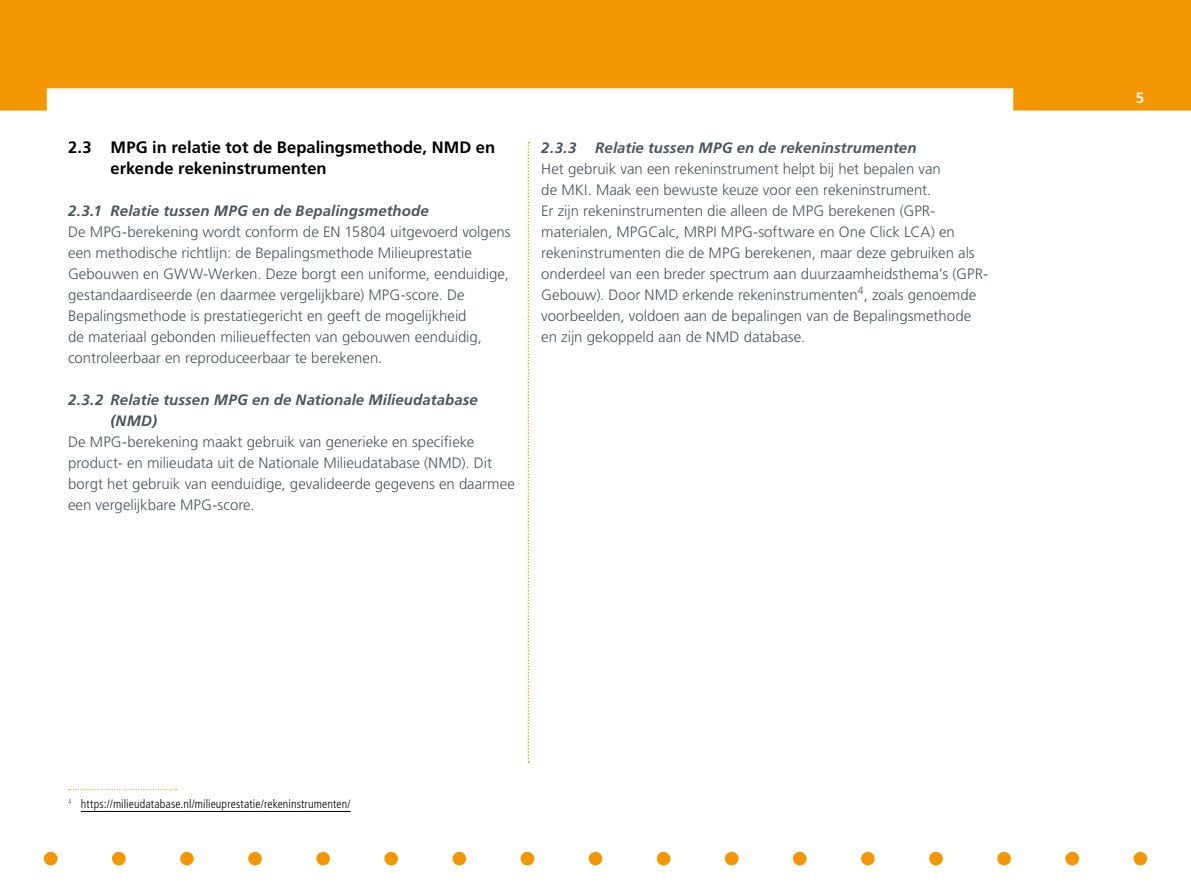
<style>
.page{position:relative;width:1191px;height:893px;background:#fff}
.page>*{position:absolute;margin:0;border:0;box-sizing:border-box;transform-origin:0 0}
.H3_P_HR_Tussenkop_me{font:700 16.5px/21px "Frutiger LT Std";color:#000}
.P_Broodtekst{font:300 15px/21px "Frutiger LT Std";color:#4c565c}
.H4_Tussenkop_cursief{font:italic 700 15px/21px "Frutiger LT Std";letter-spacing:.005em;color:#4c565c}
.P_Broodtekst-2{font:italic 700 15px "Frutiger LT Std";letter-spacing:.005em;color:#4c565c}
.t1{font:700 15px "Frutiger LT Std";color:#fff}
.voetnoot{font:300 condensed 12px "Frutiger LT Std";letter-spacing:.01em;color:#000}
</style>
<div class="page">
<svg style="left:0;top:0;width:1191px;height:111px;fill:#f49600"></svg>
<div style="left:44px;top:852px;width:13px;height:13px;background:#f49600;border-radius:50%"></div>
<div style="left:112px;top:852px;width:14px;height:13px;background:#f49600;border-radius:50%"></div>
<div style="left:180px;top:852px;width:14px;height:13px;background:#f49600;border-radius:50%"></div>
<div style="left:248px;top:852px;width:14px;height:13px;background:#f49600;border-radius:50%"></div>
<div style="left:316px;top:852px;width:14px;height:13px;background:#f49600;border-radius:50%"></div>
<div style="left:384px;top:852px;width:14px;height:13px;background:#f49600;border-radius:50%"></div>
<div style="left:452px;top:852px;width:14px;height:13px;background:#f49600;border-radius:50%"></div>
<div style="left:520px;top:852px;width:14px;height:13px;background:#f49600;border-radius:50%"></div>
<div style="left:588px;top:852px;width:14px;height:13px;background:#f49600;border-radius:50%"></div>
<div style="left:657px;top:852px;width:13px;height:13px;background:#f49600;border-radius:50%"></div>
<div style="left:725px;top:852px;width:13px;height:13px;background:#f49600;border-radius:50%"></div>
<div style="left:793px;top:852px;width:13px;height:13px;background:#f49600;border-radius:50%"></div>
<div style="left:861px;top:852px;width:13px;height:13px;background:#f49600;border-radius:50%"></div>
<div style="left:929px;top:852px;width:13px;height:13px;background:#f49600;border-radius:50%"></div>
<div style="left:997px;top:852px;width:14px;height:13px;background:#f49600;border-radius:50%"></div>
<div style="left:1065px;top:852px;width:14px;height:13px;background:#f49600;border-radius:50%"></div>
<div style="left:1133px;top:852px;width:14px;height:13px;background:#f49600;border-radius:50%"></div>
<svg style="left:527px;top:142px;width:2px;height:621px"></svg>
<svg style="left:69px;top:789px;width:107px;height:1px"></svg>
<hr style="left:81px;top:811px;width:270px;height:1px;background:#000">
<h3 class="H3_P_HR_Tussenkop_me" style="left:111px;top:136px;width:386px;text-indent:-43px">2.3 MPG in relatie tot de Bepalingsmethode, NMD en erkende rekeninstrumenten</h3>
<h4 class="H4_Tussenkop_cursief" style="left:68px;top:200px;width:362px">2.3.1 Relatie tussen MPG en de Bepalingsmethode</h4>
<p class="P_Broodtekst" style="left:68px;top:221px;width:444px">De MPG-berekening wordt conform de EN 15804 uitgevoerd volgens een methodische richtlijn: de Bepalingsmethode Milieuprestatie Gebouwen en GWW-Werken. Deze borgt een uniforme, eenduidige, gestandaardiseerde (en daarmee vergelijkbare) MPG-score. De Bepalingsmethode is prestatiegericht en geeft de mogelijkheid<br>de materiaal gebonden milieueffecten van gebouwen eenduidig, controleerbaar en reproduceerbaar te berekenen.</p>
<h4 class="H4_Tussenkop_cursief" style="left:111px;top:389px;width:369px;text-indent:-43px">2.3.2 Relatie tussen MPG en de Nationale Milieudatabase (NMD)</h4>
<p class="P_Broodtekst" style="left:68px;top:431px;width:448px">De MPG-berekening maakt gebruik van generieke en specifieke product- en milieudata uit de Nationale Milieudatabase (NMD). Dit borgt het gebruik van eenduidige, gevalideerde gegevens en daarmee een vergelijkbare MPG-score.</p>
<p class="P_Broodtekst-2" style="left:541px;top:139px;width:37px">2.3.3</p>
<p class="P_Broodtekst-2" style="left:595px;top:139px;width:323px">Relatie tussen MPG en de rekeninstrumenten</p>
<p class="P_Broodtekst" style="left:541px;top:158px;width:448px">Het gebruik van een rekeninstrument helpt bij het bepalen van<br>de MKI. Maak een bewuste keuze voor een rekeninstrument.<br>Er zijn rekeninstrumenten die alleen de MPG berekenen (GPR&shy;materialen, MPGCalc, MRPI MPG-software en One Click LCA) en rekeninstrumenten die de MPG berekenen, maar deze gebruiken als onderdeel van een breder spectrum aan duurzaamheidsthema’s (GPR-Gebouw). Door NMD erkende rekeninstrumenten<sup>4</sup>, zoals genoemde voorbeelden, voldoen aan de bepalingen van de Bepalingsmethode en zijn gekoppeld aan de NMD database.</p>
<p class="voetnoot" style="left:68px;top:797px;width:284px"><sup>4</sup> https://milieudatabase.nl/milieuprestatie/rekeninstrumenten/</p>
<p class="t1" style="left:1135px;top:89px;width:10px">5</p>
</div>
